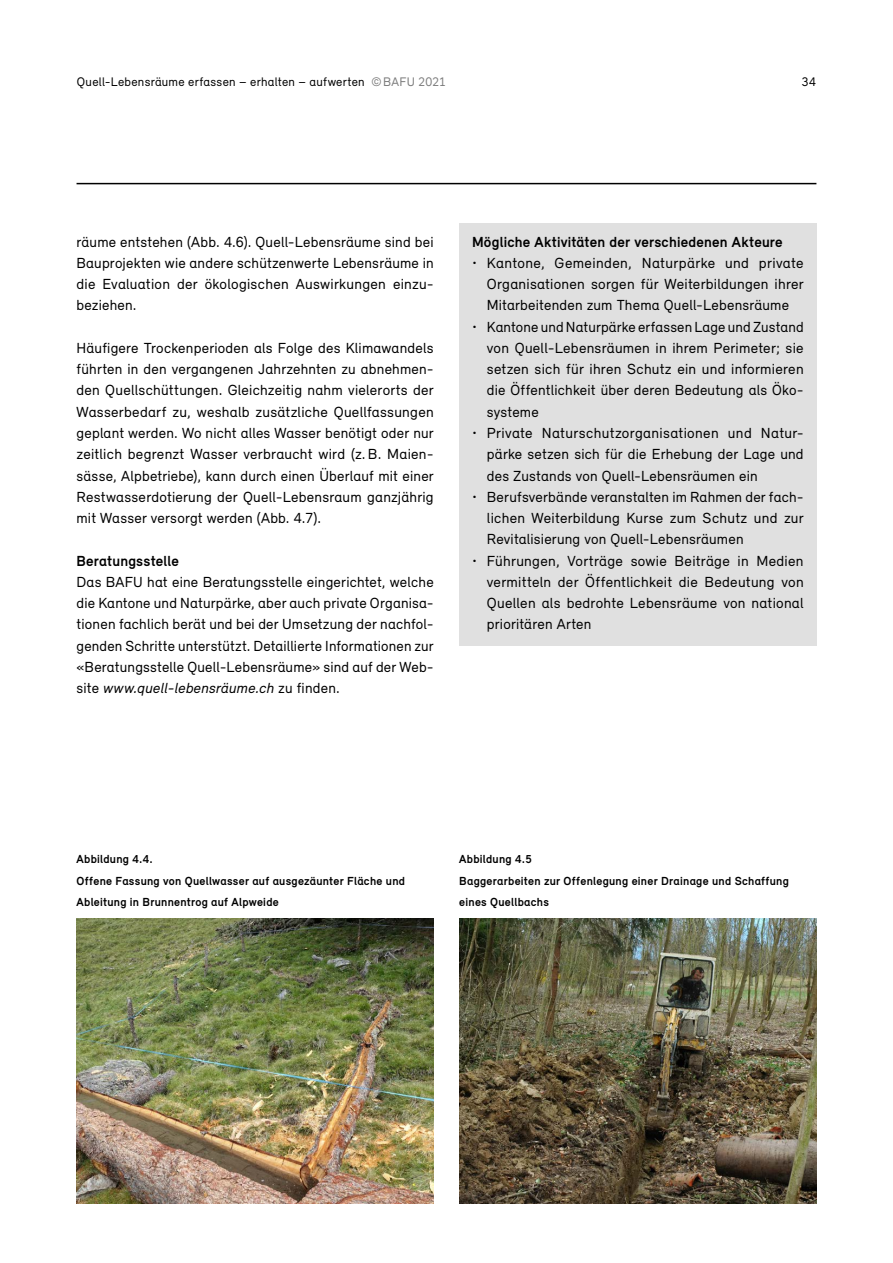
<style>
.page{position:relative;width:893px;height:1263px;background:#fff}
.page>*{position:absolute;margin:0;border:0;box-sizing:border-box;transform-origin:0 0}
._07_Inhalt_07_Grundtext{font:15px/21.3px "Relevant";letter-spacing:.015em;color:#000;text-align:justify}
._11_Kasten_11_Grundtext_Aufzählung{font:15px/21.3px "Relevant";letter-spacing:.015em;color:#000;text-align:justify}
._11_Kasten_11_Untertitel{font:700 15px "Relevant";letter-spacing:.015em;color:#000}
._07_Inhalt_07_Untertitel{font:700 15px "Relevant";letter-spacing:.01em;color:#000}
.t1{font:12.75px "Relevant";letter-spacing:.02em;color:#000}
._08_Legende_08_Legende_Titel{font:700 12px/21.3px "Relevant";letter-spacing:.02em;color:#000}
.s1{color:#7c7c7c}
.s2{font-style:italic}
</style>
<div class="page">
<hr style="left:77px;top:183px;width:739px;height:1px;background:#000">
<div style="left:459px;top:223px;width:357px;height:27px;background:#e0e0e0"></div>
<div style="left:459px;top:244px;width:357px;height:83px;background:#e0e0e0"></div>
<div style="left:459px;top:308px;width:357px;height:125px;background:#e0e0e0"></div>
<div style="left:459px;top:414px;width:357px;height:83px;background:#e0e0e0"></div>
<div style="left:459px;top:478px;width:357px;height:83px;background:#e0e0e0"></div>
<div style="left:459px;top:542px;width:357px;height:104px;background:#e0e0e0"></div>
<img style="left:77px;top:919px;width:357px;height:284px">
<img style="left:459px;top:918px;width:357px;height:285px">
<p class="t1" style="left:77px;top:74px;width:371px">Quell-Lebensräume erfassen – erhalten – aufwerten <span class="s1">©BAFU 2021</span></p>
<p class="t1" style="left:802px;top:74px;width:16px">34</p>
<p class="_07_Inhalt_07_Grundtext" style="left:77px;top:231px;width:359px;text-align:left">räume entstehen (Abb. 4.6). Quell-Lebensräume sind bei Bauprojekten wie andere schützenwerte Lebensräume in die Evaluation der ökologischen Auswirkungen einzu&shy;beziehen.</p>
<p class="_07_Inhalt_07_Grundtext" style="left:77px;top:337px;width:359px">Häufigere Trockenperioden als Folge des Klimawandels führten in den vergangenen Jahrzehnten zu abnehmen&shy;den Quellschüttungen. Gleichzeitig nahm vielerorts der Wasserbedarf zu, weshalb zusätzliche Quellfassungen geplant werden. Wo nicht alles Wasser benötigt oder nur zeitlich begrenzt Wasser verbraucht wird (z.B. Maien&shy;sässe, Alpbetriebe), kann durch einen Überlauf mit einer Restwasserdotierung der Quell-Lebensraum ganzjährig mit Wasser versorgt werden (Abb. 4.7).</p>
<h3 class="_07_Inhalt_07_Untertitel" style="left:77px;top:551px;width:104px">Beratungsstelle</h3>
<p class="_07_Inhalt_07_Grundtext" style="left:77px;top:571px;width:359px">Das BAFU hat eine Beratungsstelle eingerichtet, welche die Kantone und Naturpärke, aber auch private Organisa&shy;tionen fachlich berät und bei der Umsetzung der nachfol&shy;genden Schritte unterstützt. Detaillierte Informationen zur «Beratungsstelle Quell-Lebensräume» sind auf der Web&shy;site <span class="s2">www.quell-lebensräume.ch</span> zu finden.</p>
<h3 class="_11_Kasten_11_Untertitel" style="left:472px;top:232px;width:312px">Mögliche Aktivitäten der verschiedenen Akteure</h3>
<p class="_11_Kasten_11_Grundtext_Aufzählung" style="left:487px;top:252px;width:318px;text-indent:-15px">• Kantone, Gemeinden, Naturpärke und private Organisationen sorgen für Weiterbildungen ihrer Mitarbeitenden zum Thema Quell-Lebensräume</p>
<p class="_11_Kasten_11_Grundtext_Aufzählung" style="left:487px;top:316px;width:318px;text-indent:-15px">• Kantone und Naturpärke erfassen Lage und Zustand von Quell-Lebensräumen in ihrem Perimeter; sie setzen sich für ihren Schutz ein und informieren die Öffentlichkeit über deren Bedeutung als Öko&shy;systeme</p>
<p class="_11_Kasten_11_Grundtext_Aufzählung" style="left:487px;top:422px;width:318px;text-align:left;text-indent:-15px">• Private Naturschutzorganisationen und Natur&shy;pärke setzen sich für die Erhebung der Lage und des Zustands von Quell-Lebensräumen ein</p>
<p class="_11_Kasten_11_Grundtext_Aufzählung" style="left:487px;top:486px;width:318px;text-indent:-15px">• Berufsverbände veranstalten im Rahmen der fach&shy;lichen Weiterbildung Kurse zum Schutz und zur Revitalisierung von Quell-Lebensräumen</p>
<p class="_11_Kasten_11_Grundtext_Aufzählung" style="left:487px;top:549px;width:318px;text-indent:-15px">• Führungen, Vorträge sowie Beiträge in Medien vermitteln der Öffentlichkeit die Bedeutung von Quellen als bedrohte Lebensräume von national prioritären Arten</p>
<p class="_08_Legende_08_Legende_Titel" style="left:77px;top:848px;width:78px">Abbildung 4.4.</p>
<p class="_08_Legende_08_Legende_Titel" style="left:77px;top:870px;width:330px">Offene Fassung von Quellwasser auf ausgezäunter Fläche und<br>Ableitung in Brunnentrog auf Alpweide</p>
<p class="_08_Legende_08_Legende_Titel" style="left:459px;top:848px;width:74px">Abbildung 4.5</p>
<p class="_08_Legende_08_Legende_Titel" style="left:459px;top:870px;width:331px">Baggerarbeiten zur Offenlegung einer Drainage und Schaffung eines Quellbachs</p>
</div>
